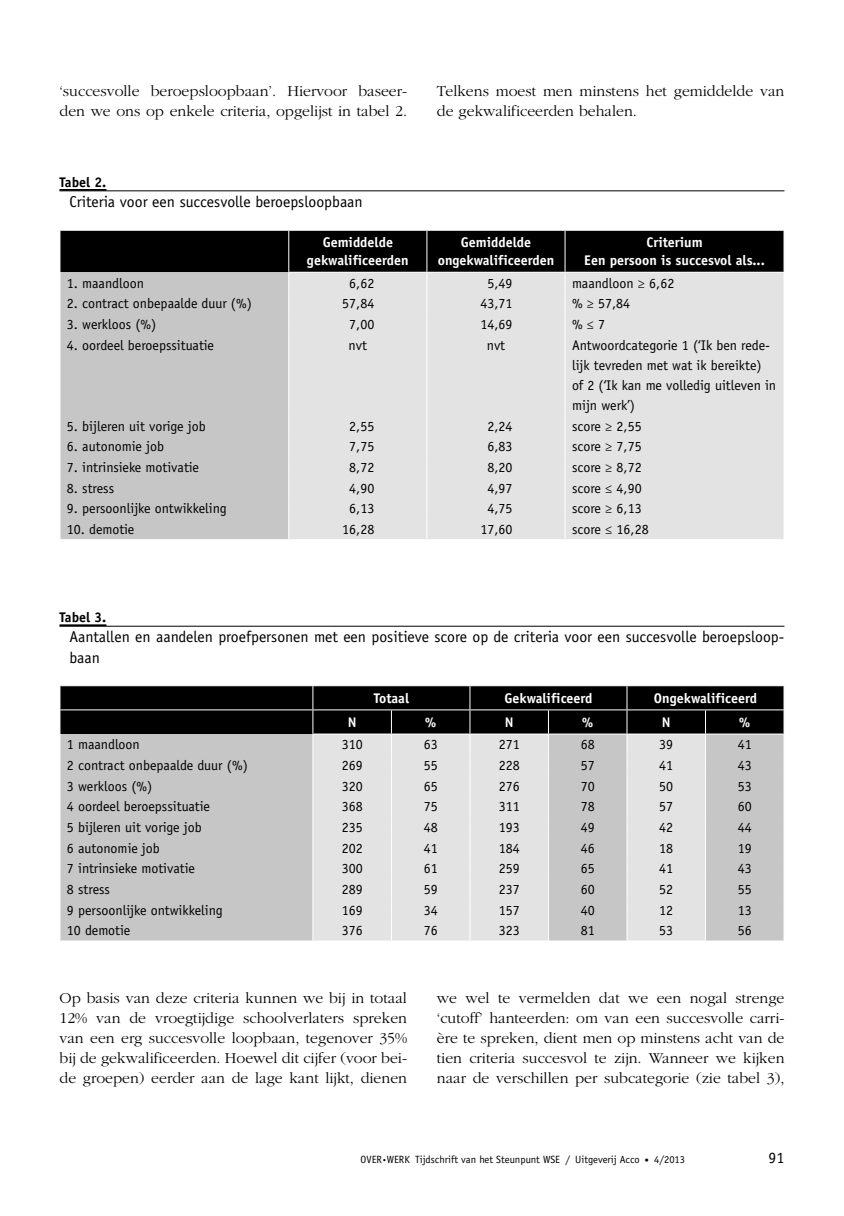
<style>
.page{position:relative;width:844px;height:1216px;background:#fff}
.page>*{position:absolute;margin:0;border:0;box-sizing:border-box;transform-origin:0 0}
.t1{font:300 15.75px/20.1px "Garamond";color:#000}
.t2{font:15.75px/20.1px "Officina Sans Std";color:#000}
.t3{font:14px/20.1px "Officina Sans Std";color:#000}
.t4{font:700 14px/17.8px "Officina Sans Std";color:#fff;text-align:center}
.t5{font:700 14px "Officina Sans Std";color:#000}
.t6{font:10.5px "Officina Sans Std";color:#000}
</style>
<div class="page">
<hr style="left:59px;top:189px;width:47px;height:2px;background:#000">
<hr style="left:59px;top:190px;width:725px;height:1px;background:#000">
<hr style="left:59px;top:624px;width:47px;height:2px;background:#000">
<hr style="left:59px;top:625px;width:725px;height:1px;background:#000">
<div style="left:60px;top:334px;width:228px;height:205px;background:#c6c6c6"></div>
<div style="left:289px;top:334px;width:494px;height:205px;background:#e3e3e3"></div>
<hr style="left:426px;top:334px;width:1px;height:81px;background:#fff">
<hr style="left:564px;top:334px;width:1px;height:81px;background:#fff">
<svg style="left:426px;top:415px;width:1px;height:124px"></svg>
<svg style="left:564px;top:415px;width:1px;height:124px"></svg>
<svg style="left:783px;top:415px;width:1px;height:124px"></svg>
<svg style="left:60px;top:230px;width:724px;height:104px;background:#858585"></svg>
<svg style="left:288px;top:415px;width:1px;height:124px"></svg>
<svg style="left:60px;top:685px;width:724px;height:255px;background:#adadad"></svg>
<p class="t1" style="left:59px;top:81px;width:349px">‘succesvolle beroepsloopbaan’. Hiervoor baseer&shy;den we ons op enkele criteria, opgelijst in tabel 2.</p>
<p class="t1" style="left:437px;top:81px;width:349px">Telkens moest men minstens het gemiddelde van de gekwalificeerden behalen.</p>
<p class="t5" style="left:59px;top:173px;width:48px">Tabel 2.</p>
<p class="t2" style="left:69px;top:192px;width:295px">Criteria voor een succesvolle beroepsloopbaan</p>
<p class="t4" style="left:307px;top:233px;width:103px">Gemiddelde gekwalificeerden</p>
<p class="t4" style="left:437px;top:233px;width:118px">Gemiddelde ongekwalificeerden</p>
<p class="t4" style="left:584px;top:233px;width:182px">Criterium<br>Een persoon is succesvol als...</p>
<p class="t3" style="left:67px;top:273px;width:79px">1. maandloon</p>
<p class="t3" style="left:349px;top:273px;width:27px">6,62</p>
<p class="t3" style="left:487px;top:273px;width:27px">5,49</p>
<p class="t3" style="left:572px;top:273px;width:104px">maandloon ≥ 6,62</p>
<p class="t3" style="left:67px;top:293px;width:186px">2. contract onbepaalde duur (%)</p>
<p class="t3" style="left:342px;top:293px;width:34px">57,84</p>
<p class="t3" style="left:480px;top:293px;width:34px">43,71</p>
<p class="t3" style="left:572px;top:293px;width:60px">% ≥ 57,84</p>
<p class="t3" style="left:67px;top:314px;width:91px">3. werkloos (%)</p>
<p class="t3" style="left:349px;top:314px;width:27px">7,00</p>
<p class="t3" style="left:480px;top:314px;width:34px">14,69</p>
<p class="t3" style="left:572px;top:314px;width:35px">% ≤ 7</p>
<p class="t3" style="left:67px;top:335px;width:149px">4. oordeel beroepssituatie</p>
<p class="t3" style="left:348px;top:335px;width:20px">nvt</p>
<p class="t3" style="left:486px;top:335px;width:20px">nvt</p>
<p class="t3" style="left:572px;top:335px;width:206px">Antwoordcategorie 1 (‘Ik ben rede&shy;lijk tevreden met wat ik bereikte) of 2 (‘Ik kan me volledig uitleven in mijn werk’)</p>
<p class="t3" style="left:67px;top:416px;width:140px">5. bijleren uit vorige job</p>
<p class="t3" style="left:349px;top:416px;width:27px">2,55</p>
<p class="t3" style="left:487px;top:416px;width:27px">2,24</p>
<p class="t3" style="left:572px;top:416px;width:71px">score ≥ 2,55</p>
<p class="t3" style="left:67px;top:436px;width:98px">6. autonomie job</p>
<p class="t3" style="left:349px;top:436px;width:27px">7,75</p>
<p class="t3" style="left:487px;top:436px;width:27px">6,83</p>
<p class="t3" style="left:572px;top:436px;width:71px">score ≥ 7,75</p>
<p class="t3" style="left:67px;top:457px;width:134px">7. intrinsieke motivatie</p>
<p class="t3" style="left:349px;top:457px;width:27px">8,72</p>
<p class="t3" style="left:487px;top:457px;width:27px">8,20</p>
<p class="t3" style="left:572px;top:457px;width:71px">score ≥ 8,72</p>
<p class="t3" style="left:67px;top:478px;width:49px">8. stress</p>
<p class="t3" style="left:349px;top:478px;width:27px">4,90</p>
<p class="t3" style="left:487px;top:478px;width:27px">4,97</p>
<p class="t3" style="left:572px;top:478px;width:71px">score ≤ 4,90</p>
<p class="t3" style="left:67px;top:498px;width:161px">9. persoonlijke ontwikkeling</p>
<p class="t3" style="left:349px;top:498px;width:27px">6,13</p>
<p class="t3" style="left:487px;top:498px;width:27px">4,75</p>
<p class="t3" style="left:572px;top:498px;width:71px">score ≥ 6,13</p>
<p class="t3" style="left:67px;top:519px;width:69px">10. demotie</p>
<p class="t3" style="left:342px;top:519px;width:34px">16,28</p>
<p class="t3" style="left:480px;top:519px;width:34px">17,60</p>
<p class="t3" style="left:572px;top:519px;width:78px">score ≤ 16,28</p>
<p class="t5" style="left:59px;top:608px;width:48px">Tabel 3.</p>
<p class="t2" style="left:69px;top:627px;width:716px">Aantallen en aandelen proefpersonen met een positieve score op de criteria voor een succesvolle beroepsloop&shy;baan</p>
<p class="t4" style="left:373px;top:689px;width:37px">Totaal</p>
<p class="t4" style="left:504px;top:689px;width:90px">Gekwalificeerd</p>
<p class="t4" style="left:653px;top:689px;width:104px">Ongekwalificeerd</p>
<p class="t4" style="left:347px;top:713px;width:10px">N</p>
<p class="t4" style="left:425px;top:713px;width:13px">%</p>
<p class="t4" style="left:504px;top:713px;width:10px">N</p>
<p class="t4" style="left:581px;top:713px;width:13px">%</p>
<p class="t4" style="left:661px;top:713px;width:10px">N</p>
<p class="t4" style="left:738px;top:713px;width:13px">%</p>
<p class="t3" style="left:67px;top:734px;width:74px">1 maandloon</p>
<p class="t3" style="left:341px;top:734px;width:22px">310</p>
<p class="t3" style="left:423px;top:734px;width:15px">63</p>
<p class="t3" style="left:498px;top:734px;width:22px">271</p>
<p class="t3" style="left:580px;top:734px;width:15px">68</p>
<p class="t3" style="left:659px;top:734px;width:15px">39</p>
<p class="t3" style="left:737px;top:734px;width:15px">41</p>
<p class="t3" style="left:67px;top:755px;width:182px">2 contract onbepaalde duur (%)</p>
<p class="t3" style="left:341px;top:755px;width:22px">269</p>
<p class="t3" style="left:423px;top:755px;width:15px">55</p>
<p class="t3" style="left:498px;top:755px;width:22px">228</p>
<p class="t3" style="left:580px;top:755px;width:15px">57</p>
<p class="t3" style="left:659px;top:755px;width:15px">41</p>
<p class="t3" style="left:737px;top:755px;width:15px">43</p>
<p class="t3" style="left:67px;top:776px;width:87px">3 werkloos (%)</p>
<p class="t3" style="left:341px;top:776px;width:22px">320</p>
<p class="t3" style="left:423px;top:776px;width:15px">65</p>
<p class="t3" style="left:498px;top:776px;width:22px">276</p>
<p class="t3" style="left:580px;top:776px;width:15px">70</p>
<p class="t3" style="left:659px;top:776px;width:15px">50</p>
<p class="t3" style="left:737px;top:776px;width:15px">53</p>
<p class="t3" style="left:67px;top:796px;width:144px">4 oordeel beroepssituatie</p>
<p class="t3" style="left:341px;top:796px;width:22px">368</p>
<p class="t3" style="left:423px;top:796px;width:15px">75</p>
<p class="t3" style="left:498px;top:796px;width:22px">311</p>
<p class="t3" style="left:580px;top:796px;width:15px">78</p>
<p class="t3" style="left:659px;top:796px;width:15px">57</p>
<p class="t3" style="left:737px;top:796px;width:15px">60</p>
<p class="t3" style="left:67px;top:817px;width:136px">5 bijleren uit vorige job</p>
<p class="t3" style="left:341px;top:817px;width:22px">235</p>
<p class="t3" style="left:423px;top:817px;width:15px">48</p>
<p class="t3" style="left:498px;top:817px;width:22px">193</p>
<p class="t3" style="left:580px;top:817px;width:15px">49</p>
<p class="t3" style="left:659px;top:817px;width:15px">42</p>
<p class="t3" style="left:737px;top:817px;width:15px">44</p>
<p class="t3" style="left:67px;top:837px;width:94px">6 autonomie job</p>
<p class="t3" style="left:341px;top:837px;width:22px">202</p>
<p class="t3" style="left:423px;top:837px;width:15px">41</p>
<p class="t3" style="left:498px;top:837px;width:22px">184</p>
<p class="t3" style="left:580px;top:837px;width:15px">46</p>
<p class="t3" style="left:659px;top:837px;width:15px">18</p>
<p class="t3" style="left:737px;top:837px;width:15px">19</p>
<p class="t3" style="left:67px;top:858px;width:129px">7 intrinsieke motivatie</p>
<p class="t3" style="left:341px;top:858px;width:22px">300</p>
<p class="t3" style="left:423px;top:858px;width:15px">61</p>
<p class="t3" style="left:498px;top:858px;width:22px">259</p>
<p class="t3" style="left:580px;top:858px;width:15px">65</p>
<p class="t3" style="left:659px;top:858px;width:15px">41</p>
<p class="t3" style="left:737px;top:858px;width:15px">43</p>
<p class="t3" style="left:67px;top:879px;width:45px">8 stress</p>
<p class="t3" style="left:341px;top:879px;width:22px">289</p>
<p class="t3" style="left:423px;top:879px;width:15px">59</p>
<p class="t3" style="left:498px;top:879px;width:22px">237</p>
<p class="t3" style="left:580px;top:879px;width:15px">60</p>
<p class="t3" style="left:659px;top:879px;width:15px">52</p>
<p class="t3" style="left:737px;top:879px;width:15px">55</p>
<p class="t3" style="left:67px;top:899px;width:157px">9 persoonlijke ontwikkeling</p>
<p class="t3" style="left:341px;top:899px;width:22px">169</p>
<p class="t3" style="left:423px;top:899px;width:15px">34</p>
<p class="t3" style="left:498px;top:899px;width:22px">157</p>
<p class="t3" style="left:580px;top:899px;width:15px">40</p>
<p class="t3" style="left:659px;top:899px;width:15px">12</p>
<p class="t3" style="left:737px;top:899px;width:15px">13</p>
<p class="t3" style="left:67px;top:920px;width:65px">10 demotie</p>
<p class="t3" style="left:341px;top:920px;width:22px">376</p>
<p class="t3" style="left:423px;top:920px;width:15px">76</p>
<p class="t3" style="left:498px;top:920px;width:22px">323</p>
<p class="t3" style="left:580px;top:920px;width:15px">81</p>
<p class="t3" style="left:659px;top:920px;width:15px">53</p>
<p class="t3" style="left:737px;top:920px;width:15px">56</p>
<p class="t1" style="left:59px;top:987px;width:349px;text-align:justify">Op basis van deze criteria kunnen we bij in totaal 12% van de vroegtijdige schoolverlaters spreken van een erg succesvolle loopbaan, tegenover 35% bij de gekwalificeerden. Hoewel dit cijfer (voor bei&shy;de groepen) eerder aan de lage kant lijkt, dienen</p>
<p class="t1" style="left:437px;top:987px;width:349px;text-align:justify">we wel te vermelden dat we een nogal strenge ‘cutoff’ hanteerden: om van een succesvolle carri&shy;ère te spreken, dient men op minstens acht van de tien criteria succesvol te zijn. Wanneer we kijken naar de verschillen per subcategorie (zie tabel 3),</p>
<p class="t6" style="left:360px;top:1153px;width:326px">OVER<sup>.</sup>WERK Tijdschrift van het Steunpunt WSE / Uitgeverij Acco ● 4/2013</p>
<p class="t2" style="left:768px;top:1148px;width:17px">91</p>
</div>
